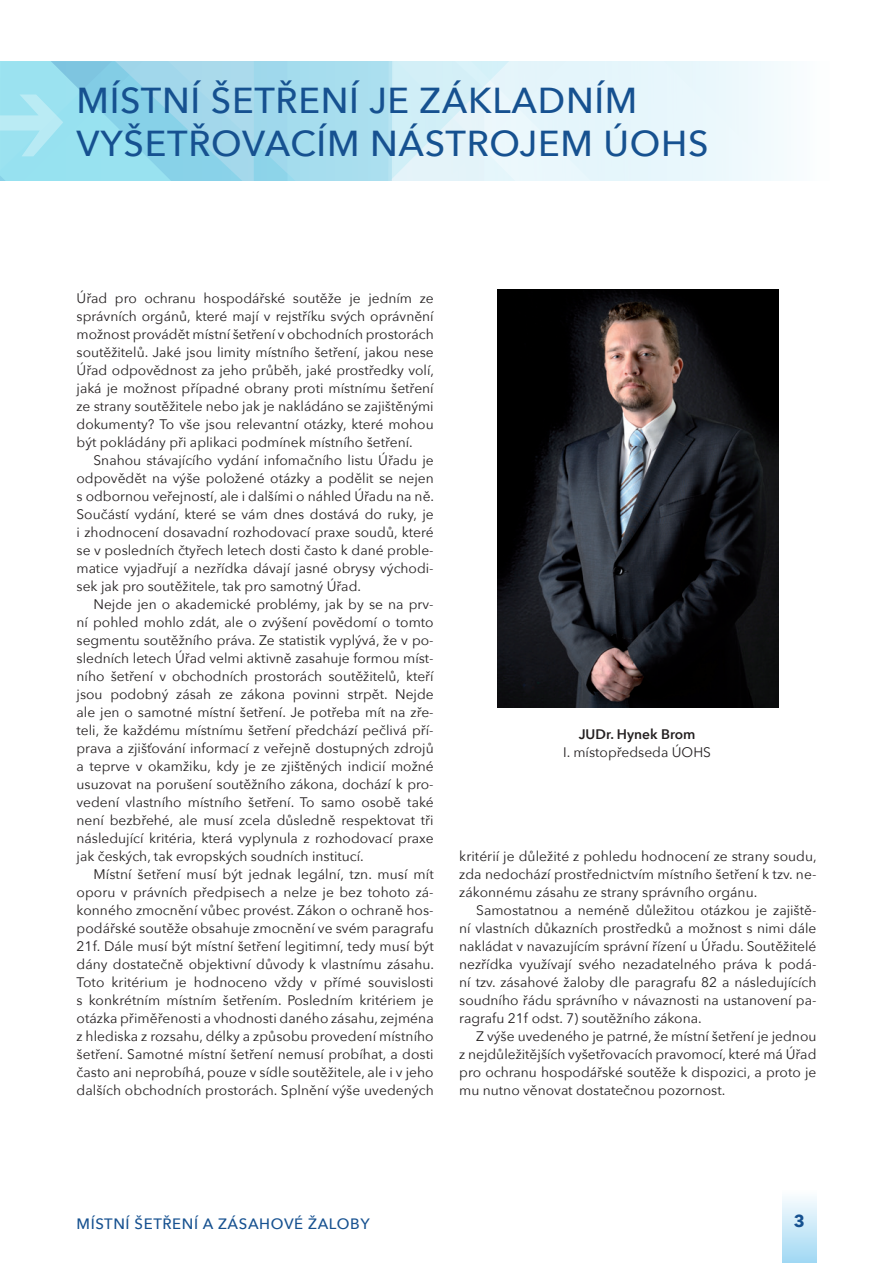
<style>
.page{position:relative;width:893px;height:1263px;background:#fff}
.page>*{position:absolute;margin:0;border:0;box-sizing:border-box;transform-origin:0 0}
.t1{font:500 36px/43.2px "Avenir Next";letter-spacing:.02em;color:#165190}
.t2{font:700 17.1px "Avenir Next";color:#165190}
.t3{font:500 15px "Avenir Next";letter-spacing:.04em;color:#165190}
.t4{font:13.8px/18px "Avenir Next";color:#231f20;text-align:justify}
.t5{font:600 13.8px "Avenir Next";color:#231f20}
</style>
<div class="page">
<svg style="left:0;top:62px;width:784px;height:119px;background:#c1e8f3"></svg>
<div style="left:782px;top:1190px;width:34px;height:73px;background:linear-gradient(to bottom,#fdfefe,#a0d8f3)"></div>
<img style="left:497px;top:289px;width:281px;height:418px">
<h1 class="t1" style="left:77px;top:77px;width:633px">MÍSTNÍ ŠETŘENÍ JE ZÁKLADNÍM<br>VYŠETŘOVACÍM NÁSTROJEM ÚOHS</h1>
<p class="t4" style="left:77px;top:289px;width:359px">Úřad pro ochranu hospodářské soutěže je jedním ze správních orgánů, které mají v rejstříku svých oprávnění možnost provádět místní šetření v obchodních prostorách soutěžitelů. Jaké jsou limity místního šetření, jakou nese Úřad odpovědnost za jeho průběh, jaké prostředky volí, jaká je možnost případné obrany proti místnímu šetření ze strany soutěžitele nebo jak je nakládáno se zajištěnými dokumenty? To vše jsou relevantní otázky, které mohou být pokládány při aplikaci podmínek místního šetření.</p>
<p class="t4" style="left:77px;top:451px;width:359px;text-indent:17px">Snahou stávajícího vydání infomačního listu Úřadu je odpovědět na výše položené otázky a podělit se nejen s odbornou veřejností, ale i dalšími o náhled Úřadu na ně.<br>Součástí vydání, které se vám dnes dostává do ruky, je i zhodnocení dosavadní rozhodovací praxe soudů, které se v posledních čtyřech letech dosti často k dané proble&shy;matice vyjadřují a nezřídka dávají jasné obrysy východi&shy;sek jak pro soutěžitele, tak pro samotný Úřad.</p>
<p class="t4" style="left:77px;top:595px;width:359px;text-indent:17px">Nejde jen o akademické problémy, jak by se na prv&shy;ní pohled mohlo zdát, ale o zvýšení povědomí o tomto segmentu soutěžního práva. Ze statistik vyplývá, že v po&shy;sledních letech Úřad velmi aktivně zasahuje formou míst&shy;ního šetření v obchodních prostorách soutěžitelů, kteří jsou podobný zásah ze zákona povinni strpět. Nejde ale jen o samotné místní šetření. Je potřeba mít na zře&shy;teli, že každému místnímu šetření předchází pečlivá pří&shy;prava a zjišťování informací z veřejně dostupných zdrojů a teprve v okamžiku, kdy je ze zjištěných indicií možné usuzovat na porušení soutěžního zákona, dochází k pro&shy;vedení vlastního místního šetření. To samo osobě také není bezbřehé, ale musí zcela důsledně respektovat tři následující kritéria, která vyplynula z rozhodovací praxe jak českých, tak evropských soudních institucí.</p>
<p class="t4" style="left:77px;top:865px;width:359px;text-indent:17px">Místní šetření musí být jednak legální, tzn. musí mít oporu v právních předpisech a nelze je bez tohoto zá&shy;konného zmocnění vůbec provést. Zákon o ochraně hos&shy;podářské soutěže obsahuje zmocnění ve svém paragrafu 21f. Dále musí být místní šetření legitimní, tedy musí být dány dostatečně objektivní důvody k vlastnímu zásahu.<br>Toto kritérium je hodnoceno vždy v přímé souvislosti s konkrétním místním šetřením. Posledním kritériem je otázka přiměřenosti a vhodnosti daného zásahu, zejména z hlediska z rozsahu, délky a způsobu provedení místního šetření. Samotné místní šetření nemusí probíhat, a dosti často ani neprobíhá, pouze v sídle soutěžitele, ale i v jeho dalších obchodních prostorách. Splnění výše uvedených</p>
<p class="t5" style="left:579px;top:722px;width:118px">JUDr. Hynek Brom</p>
<p class="t4" style="left:563px;top:742px;width:149px">I. místopředseda ÚOHS</p>
<p class="t4" style="left:459px;top:847px;width:359px">kritérií je důležité z pohledu hodnocení ze strany soudu, zda nedochází prostřednictvím místního šetření k tzv. ne&shy;zákonnému zásahu ze strany správního orgánu.</p>
<p class="t4" style="left:459px;top:901px;width:359px;text-indent:17px">Samostatnou a neméně důležitou otázkou je zajiště&shy;ní vlastních důkazních prostředků a možnost s nimi dále nakládat v navazujícím správní řízení u Úřadu. Soutěžitelé nezřídka využívají svého nezadatelného práva k podá&shy;ní tzv. zásahové žaloby dle paragrafu 82 a následujících soudního řádu správního v návaznosti na ustanovení pa&shy;ragrafu 21f odst. 7) soutěžního zákona.</p>
<p class="t4" style="left:459px;top:1027px;width:359px;text-indent:17px">Z výše uvedeného je patrné, že místní šetření je jednou z nejdůležitějších vyšetřovacích pravomocí, které má Úřad pro ochranu hospodářské soutěže k dispozici, a proto je mu nutno věnovat dostatečnou pozornost.</p>
<p class="t3" style="left:77px;top:1211px;width:295px">MÍSTNÍ ŠETŘENÍ A ZÁSAHOVÉ ŽALOBY</p>
<p class="t2" style="left:794px;top:1206px;width:13px">3</p>
</div>
